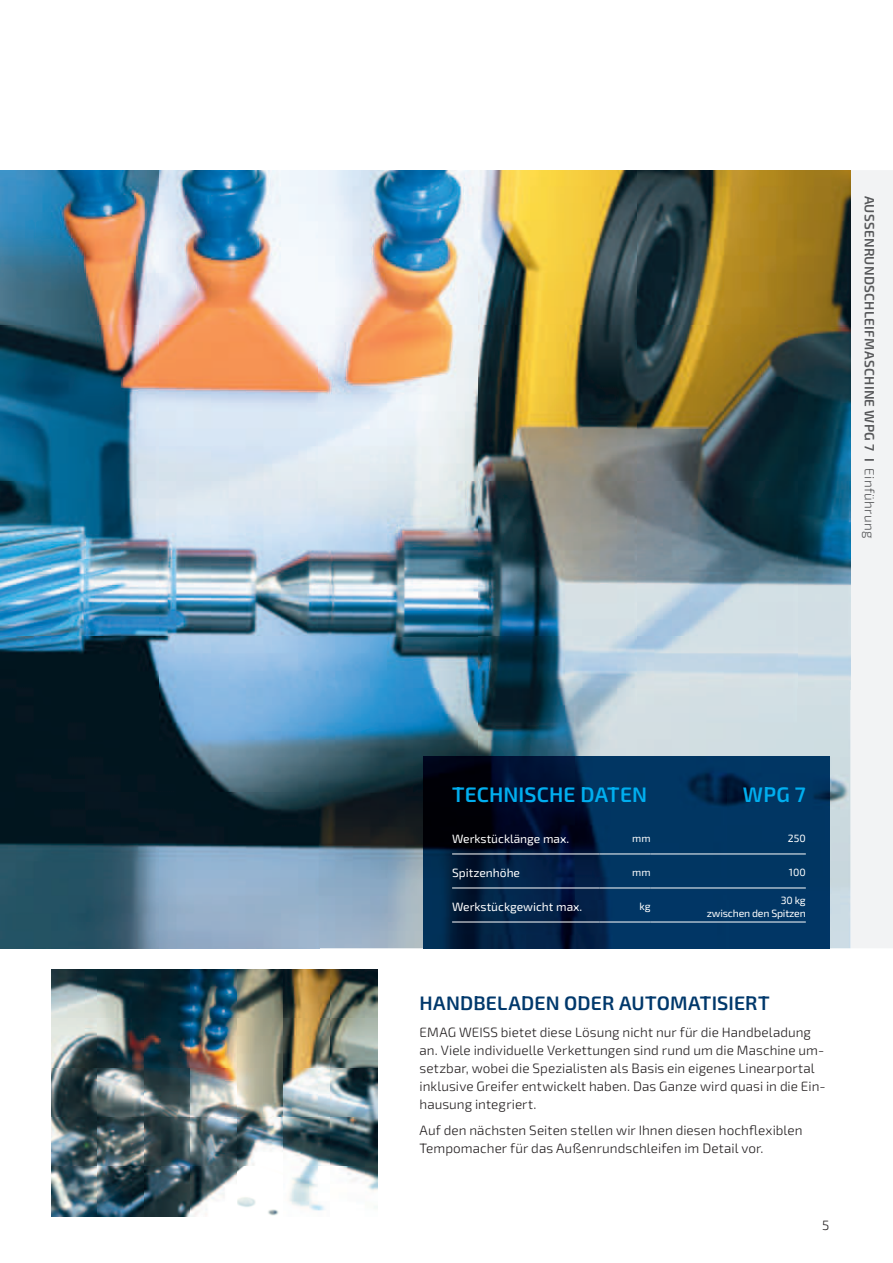
<style>
.page{position:relative;width:893px;height:1263px;background:#fff}
.page>*{position:absolute;margin:0;border:0;box-sizing:border-box;transform-origin:0 0}
.t1{font:600 21px "Exo 2";letter-spacing:.005em;color:#00aeef}
.t2{font:600 19.5px "Exo 2";letter-spacing:.005em;color:#01386b}
.t3{font:300 13.5px/18px "Exo 2";letter-spacing:.005em;color:#231f20}
.t4{font:600 13.5px "Exo 2";letter-spacing:.02em;color:#57585a}
.t5{font:12px "Exo 2";color:#fff}
.t6{font:10.5px/12.8px "Exo 2";letter-spacing:-.02em;color:#fff;text-align:right}
.s1{font-weight:300}
</style>
<div class="page">
<div style="left:850px;top:170px;width:43px;height:778px;background:#f2f3f4"></div>
<img style="left:0;top:170px;width:797px;height:467px">
<img style="left:797px;top:170px;width:53px;height:778px">
<img style="left:0;top:637px;width:478px;height:156px">
<img style="left:478px;top:637px;width:320px;height:120px">
<img style="left:0;top:793px;width:423px;height:155px">
<img style="left:425px;top:948px;width:373px;height:1px">
<img style="left:51px;top:969px;width:326px;height:247px">
<img style="left:423px;top:757px;width:406px;height:191px">
<hr style="left:452px;top:888px;width:148px;height:1px;background:#fff">
<hr style="left:600px;top:888px;width:51px;height:1px;background:#fff">
<hr style="left:651px;top:888px;width:155px;height:1px;background:#fff">
<hr style="left:452px;top:922px;width:148px;height:1px;background:#fff">
<hr style="left:600px;top:922px;width:51px;height:1px;background:#fff">
<hr style="left:651px;top:922px;width:155px;height:1px;background:#fff">
<hr style="left:452px;top:854px;width:148px;height:1px;background:#fff">
<hr style="left:600px;top:854px;width:51px;height:1px;background:#fff">
<hr style="left:651px;top:854px;width:155px;height:1px;background:#fff">
<p class="t4" style="left:879px;top:196px;width:344px;rotate:90deg">AUSSENRUNDSCHLEIFMASCHINE WPG 7 I <span class="s1">Einführung</span></p>
<h1 class="t1" style="left:452px;top:780px;width:196px">TECHNISCHE DATEN</h1>
<h1 class="t1" style="left:743px;top:780px;width:64px">WPG 7</h1>
<p class="t5" style="left:452px;top:830px;width:119px">Werkstücklänge max.</p>
<p class="t6" style="left:632px;top:832px;width:20px">mm</p>
<p class="t6" style="left:788px;top:832px;width:19px">250</p>
<p class="t5" style="left:452px;top:864px;width:69px">Spitzenhöhe</p>
<p class="t6" style="left:632px;top:866px;width:20px">mm</p>
<p class="t6" style="left:789px;top:866px;width:18px">100</p>
<p class="t5" style="left:452px;top:898px;width:132px">Werkstückgewicht max.</p>
<p class="t6" style="left:639px;top:900px;width:13px">kg</p>
<p class="t6" style="left:707px;top:893px;width:101px">30 kg<br>zwischen den Spitzen</p>
<h2 class="t2" style="left:420px;top:989px;width:351px">HANDBELADEN ODER AUTOMATISIERT</h2>
<p class="t3" style="left:420px;top:1023px;width:408px">EMAG WEISS bietet diese Lösung nicht nur für die Handbeladung an. Viele individuelle Verkettungen sind rund um die Maschine um&shy;setzbar, wobei die Spezialisten als Basis ein eigenes Linearportal inklusive Greifer entwickelt haben. Das Ganze wird quasi in die Ein&shy;hausung integriert.</p>
<p class="t3" style="left:420px;top:1121px;width:385px">Auf den nächsten Seiten stellen wir Ihnen diesen hoch flexiblen<br>Tempomacher für das Außenrundschleifen im Detail vor.</p>
<p class="t3" style="left:822px;top:1215px;width:9px">5</p>
</div>
